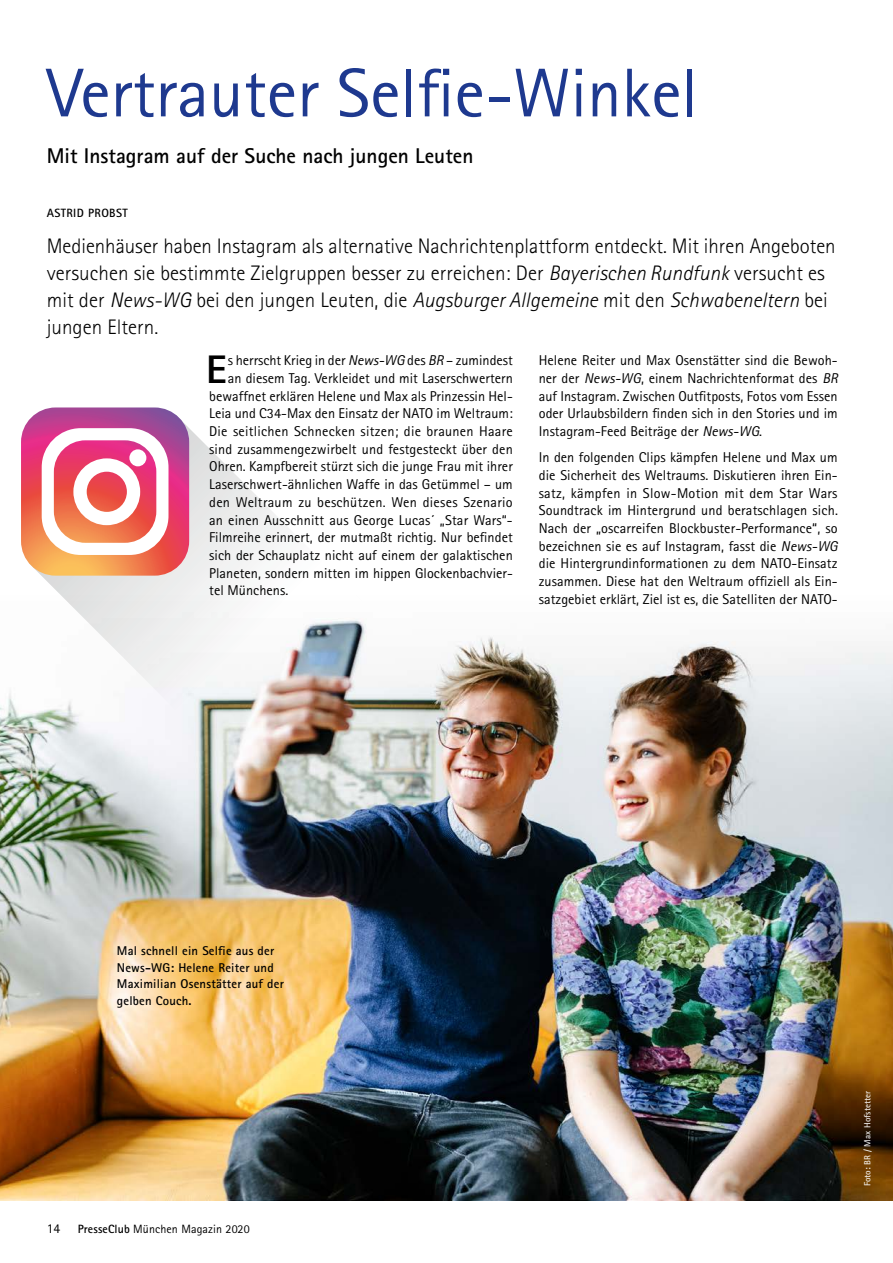
<style>
.page{position:relative;width:893px;height:1263px;background:#fff}
.page>*{position:absolute;margin:0;border:0;box-sizing:border-box;transform-origin:0 0}
.t1{font:69px "Rotis Sans Serif";color:#1e398f}
.t2{font:800 39.9px "Rotis Sans Serif";color:#000}
.t3{font:700 21.3px "Rotis Sans Serif";color:#000}
.t4{font:300 21px/27px "Rotis Sans Serif";color:#000}
.t5{font:14.25px/17.7px "Rotis Sans Serif";letter-spacing:.005em;color:#000;text-align:justify}
.t6{font:13.5px "Rotis Sans Serif";color:#000}
.t7{font:700 12.75px/16.5px "Rotis Sans Serif";letter-spacing:.015em;color:#000}
.t8{font:12px "Rotis Sans Serif";letter-spacing:.01em;color:#000}
.t9{font:700 12px "Rotis Sans Serif";letter-spacing:.03em;color:#000}
.t10{font:700 9px "Rotis Sans Serif";letter-spacing:.005em;color:#fff}
.s1{font-style:italic}
.s2{font-weight:700}
</style>
<div class="page">
<img style="left:0;top:636px;width:893px;height:564px">
<svg style="left:29px;top:428px;width:377px;height:365px"></svg>
<svg style="left:21px;top:407px;width:168px;height:169px"></svg>
<div style="left:129px;top:449px;width:17px;height:17px;background:#fff;border-radius:50%"></div>
<h1 class="t1" style="left:47px;top:52px;width:653px">Vertrauter Selfie-Winkel</h1>
<h3 class="t3" style="left:47px;top:142px;width:428px">Mit Instagram auf der Suche nach jungen Leuten</h3>
<p class="t9" style="left:47px;top:205px;width:82px">ASTRID PROBST</p>
<p class="t4" style="left:47px;top:232px;width:790px">Medienhäuser haben Instagram als alternative Nachrichtenplattform entdeckt. Mit ihren Angeboten versuchen sie bestimmte Zielgruppen besser zu erreichen: Der <span class="s1">Bayerischen Rundfunk</span> versucht es mit der <span class="s1">News-WG</span> bei den jungen Leuten, die <span class="s1">Augsburger Allgemeine</span> mit den <span class="s1">Schwabeneltern</span> bei jungen Eltern.</p>
<p class="t5" style="left:539px;top:351px;width:300px">Helene Reiter und Max Osenstätter sind die Bewoh&shy;ner der <span class="s1">News-WG</span>, einem Nachrichtenformat des <span class="s1">BR </span>auf Instagram. Zwischen Outfitposts, Fotos vom Essen oder Urlaubsbildern finden sich in den Stories und im Instagram-Feed Beiträge der <span class="s1">News-WG</span>.</p>
<p class="t5" style="left:539px;top:448px;width:301px">In den folgenden Clips kämpfen Helene und Max um die Sicherheit des Weltraums. Diskutieren ihren Ein&shy;satz, kämpfen in Slow-Motion mit dem Star Wars Soundtrack im Hintergrund und beratschlagen sich.<br>Nach der „oscarreifen Blockbuster-Performance“, so bezeichnen sie es auf Instagram, fasst die <span class="s1">News-WG </span>die Hintergrundinformationen zu dem NATO-Einsatz zusammen. Diese hat den Weltraum offiziell als Ein&shy;satzgebiet erklärt, Ziel ist es, die Satelliten der NATO-</p>
<h2 class="t2" style="left:206px;top:344px;width:22px">E</h2>
<p class="t5" style="left:228px;top:351px;width:286px">s herrscht Krieg in der <span class="s1">News-WG</span> des <span class="s1">BR</span> – zumindest</p>
<p class="t5" style="left:228px;top:369px;width:286px">an diesem Tag. Verkleidet und mit Laserschwertern</p>
<p class="t5" style="left:209px;top:387px;width:305px">bewaffnet erklären Helene und Max als Prinzessin Hel-</p>
<p class="t5" style="left:209px;top:405px;width:305px">Leia und C34-Max den Einsatz der NATO im Weltraum:</p>
<p class="t5" style="left:209px;top:422px;width:305px">Die seitlichen Schnecken sitzen; die braunen Haare</p>
<p class="t5" style="left:209px;top:440px;width:305px">sind zusammengezwirbelt und festgesteckt über den</p>
<p class="t5" style="left:209px;top:458px;width:305px">Ohren. Kampfbereit stürzt sich die junge Frau mit ihrer</p>
<p class="t5" style="left:209px;top:475px;width:305px">Laserschwert-ähnlichen Waffe in das Getümmel – um</p>
<p class="t5" style="left:209px;top:493px;width:305px">den Weltraum zu beschützen. Wen dieses Szenario</p>
<p class="t5" style="left:209px;top:511px;width:305px">an einen Ausschnitt aus George Lucas´ „Star Wars“-</p>
<p class="t5" style="left:209px;top:528px;width:305px">Filmreihe erinnert, der mutmaßt richtig. Nur befindet</p>
<p class="t5" style="left:209px;top:546px;width:305px">sich der Schauplatz nicht auf einem der galaktischen</p>
<p class="t5" style="left:209px;top:564px;width:305px">Planeten, sondern mitten im hippen Glockenbachvier-</p>
<p class="t5" style="left:209px;top:582px;width:81px">tel Münchens.</p>
<p class="t7" style="left:117px;top:943px;width:169px">Mal schnell ein Selfie aus der<br>News-WG: Helene Reiter und<br>Maximilian Osenstätter auf der gelben Couch.</p>
<p class="t6" style="left:47px;top:1221px;width:15px">14</p>
<p class="t8" style="left:78px;top:1222px;width:173px"><span class="s2">PresseClub</span> München Magazin 2020</p>
<p class="t10" style="left:862px;top:1186px;width:97px;rotate:-90deg">Foto: BR / Max Hofstetter</p>
</div>
